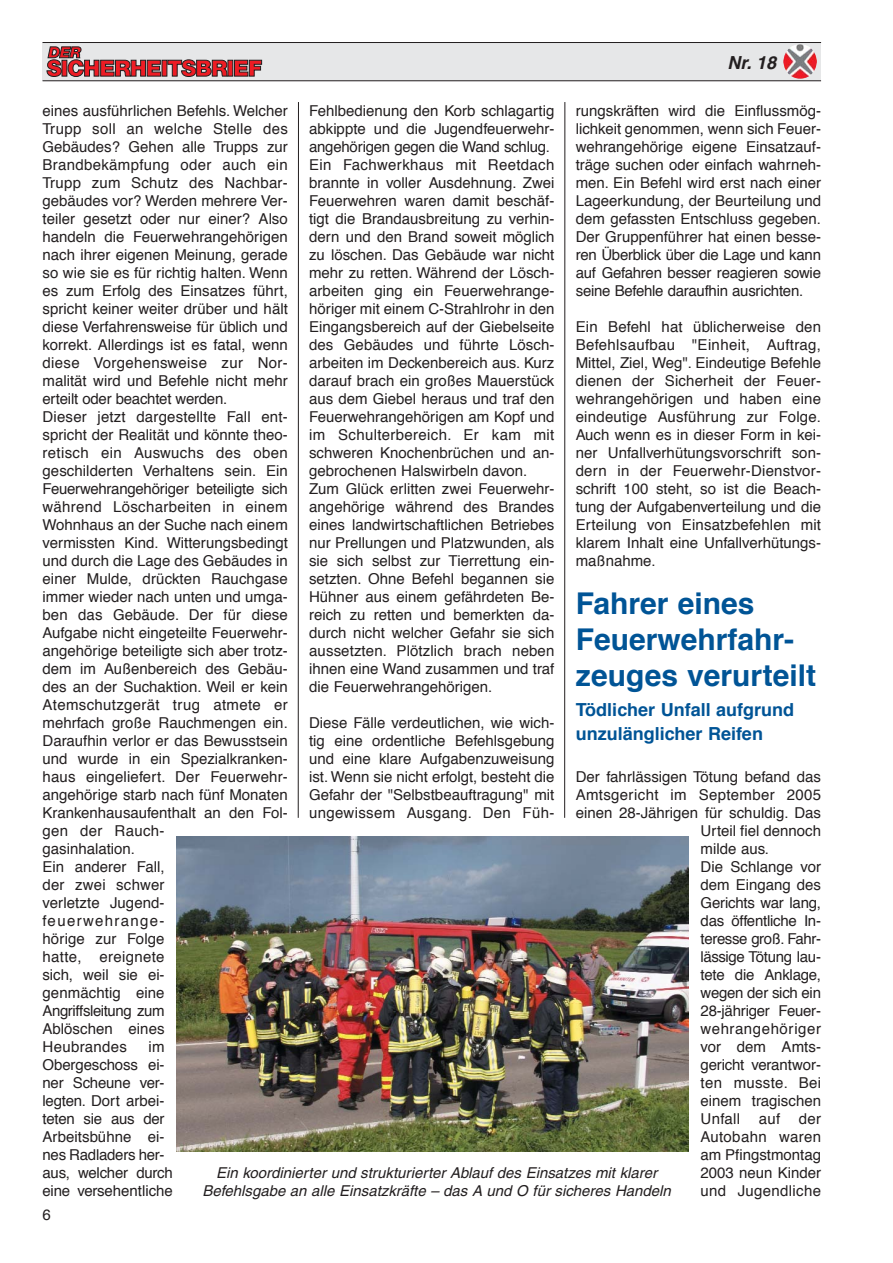
<style>
.page{position:relative;width:893px;height:1263px;background:#fff}
.page>*{position:absolute;margin:0;border:0;box-sizing:border-box;transform-origin:0 0}
.t1{font:700 30px/36px "Helvetica";color:#005496}
.t2{font:700 18px/24px "Helvetica";color:#005496}
.t3{font:italic 700 18px "Helvetica";color:#231f20}
.t4{font:15px/18px "Helvetica";color:#231f20}
.t5{font:italic 15px/18px "Helvetica";color:#231f20;text-align:center}
.t6{font:15px "Helvetica";letter-spacing:.02em;color:#231f20}
.t7{font:15px "Helvetica";letter-spacing:-.03em;color:#231f20}
.t8{font:15px "Helvetica";letter-spacing:.04em;color:#231f20}
</style>
<div class="page">
<hr style="left:298px;top:102px;width:1px;height:716px;background:#231f20">
<hr style="left:564px;top:102px;width:1px;height:716px;background:#231f20">
<div style="left:43px;top:43px;width:778px;height:38px;background:#e6e7e8"></div>
<svg style="left:162px;top:60px;width:5px;height:16px"></svg>
<svg style="left:167px;top:59px;width:61px;height:18px"></svg>
<svg style="left:228px;top:60px;width:5px;height:16px"></svg>
<svg style="left:234px;top:60px;width:28px;height:17px"></svg>
<svg style="left:47px;top:46px;width:114px;height:31px"></svg>
<img style="left:783px;top:44px;width:33px;height:35px">
<hr style="left:43px;top:80px;width:778px;height:1px;background:#231f20">
<hr style="left:43px;top:42px;width:778px;height:1px;background:#231f20">
<img style="left:177px;top:836px;width:511px;height:315px">
<p class="t3" style="left:727px;top:56px;width:50px">Nr. 18</p>
<p class="t4" style="left:43px;top:103px;width:247px">eines ausführlichen Befehls. Welcher<br>Trupp soll an welche Stelle des<br>Gebäudes? Gehen alle Trupps zur<br>Brandbekämpfung oder auch ein<br>Trupp zum Schutz des Nachbar&shy;gebäudes vor? Werden mehrere Ver&shy;teiler gesetzt oder nur einer? Also handeln die Feuerwehrangehörigen nach ihrer eigenen Meinung, gerade so wie sie es für richtig halten. Wenn es zum Erfolg des Einsatzes führt, spricht keiner weiter drüber und hält diese Verfahrensweise für üblich und korrekt. Allerdings ist es fatal, wenn diese Vorgehensweise zur Nor&shy;malität wird und Befehle nicht mehr erteilt oder beachtet werden.<br>Dieser jetzt dargestellte Fall ent&shy;spricht der Realität und könnte theo&shy;retisch ein Auswuchs des oben geschilderten Verhaltens sein. Ein<br>Feuerwehrangehöriger beteiligte sich während Löscharbeiten in einem<br>Wohnhaus an der Suche nach einem vermissten Kind. Witterungsbedingt und durch die Lage des Gebäudes in einer Mulde, drückten Rauchgase immer wieder nach unten und umga&shy;ben das Gebäude. Der für diese<br>Aufgabe nicht eingeteilte Feuerwehr&shy;angehörige beteiligte sich aber trotz&shy;dem im Außenbereich des Gebäu&shy;des an der Suchaktion. Weil er kein<br>Atemschutzgerät trug atmete er mehrfach große Rauchmengen ein.<br>Daraufhin verlor er das Bewusstsein und wurde in ein Spezialkranken&shy;haus eingeliefert. Der Feuerwehr&shy;angehörige starb nach fünf Monaten<br>Krankenhausaufenthalt an den Fol&shy;gen der Rauch-<br>gasinhalation.<br>Ein anderer Fall,<br>der zwei schwer<br>verletzte Jugend&shy;feuerwehrange-<br>hörige zur Folge<br>hatte, ereignete<br>sich, weil sie ei-<br>genmächtig eine<br>Angriffsleitung zum<br>Ablöschen eines<br>Heubrandes</p>
<p class="t4" style="left:575px;top:103px;width:247px;text-align:justify">rungskräften wird die Einflussmög&shy;lichkeit genommen, wenn sich Feuer&shy;wehrangehörige eigene Einsatzauf&shy;träge suchen oder einfach wahrneh&shy;men. Ein Befehl wird erst nach einer Lageerkundung, der Beurteilung und dem gefassten Entschluss gegeben.<br>Der Gruppenführer hat einen besse&shy;ren Überblick über die Lage und kann auf Gefahren besser reagieren sowie seine Befehle daraufhin ausrichten.</p>
<p class="t4" style="left:575px;top:319px;width:247px;text-align:justify">Ein Befehl hat üblicherweise den Befehlsaufbau "Einheit, Auftrag, Mittel, Ziel, Weg". Eindeutige Befehle dienen der Sicherheit der Feuer&shy;wehrangehörigen und haben eine eindeutige Ausführung zur Folge.<br>Auch wenn es in dieser Form in kei&shy;ner Unfallverhütungsvorschrift son&shy;dern in der Feuerwehr-Dienstvor&shy;schrift 100 steht, so ist die Beach&shy;tung der Aufgabenverteilung und die Erteilung von Einsatzbefehlen mit klarem Inhalt eine Unfallverhütungs&shy;maßnahme.</p>
<h1 class="t1" style="left:575px;top:588px;width:242px">Fahrer eines<br>Feuerwehrfahr&shy;zeuges verurteilt</h1>
<p class="t2" style="left:575px;top:699px;width:220px">Tödlicher Unfall aufgrund unzulänglicher Reifen</p>
<p class="t4" style="left:575px;top:769px;width:247px">Der fahrlässigen Tötung befand das</p>
<p class="t6" style="left:575px;top:788px;width:247px">Amtsgericht im September 2005</p>
<p class="t4" style="left:575px;top:805px;width:247px">einen 28-Jährigen für schuldig. Das</p>
<p class="t4" style="left:700px;top:823px;width:122px">Urteil fiel dennoch</p>
<p class="t4" style="left:700px;top:841px;width:70px">milde aus.</p>
<p class="t4" style="left:700px;top:859px;width:122px">Die Schlange vor</p>
<p class="t4" style="left:700px;top:877px;width:122px">dem Eingang des</p>
<p class="t4" style="left:700px;top:895px;width:122px">Gerichts war lang,</p>
<p class="t4" style="left:700px;top:913px;width:122px">das öffentliche In-</p>
<p class="t7" style="left:700px;top:932px;width:122px">teresse groß. Fahr-</p>
<p class="t7" style="left:700px;top:950px;width:122px">lässige Tötung lau-</p>
<p class="t4" style="left:700px;top:967px;width:122px">tete die Anklage,</p>
<p class="t4" style="left:700px;top:985px;width:122px">wegen der sich ein</p>
<p class="t4" style="left:700px;top:1003px;width:122px">28-jähriger Feuer-</p>
<p class="t8" style="left:700px;top:1022px;width:122px">wehrangehöriger</p>
<p class="t4" style="left:700px;top:1039px;width:122px">vor dem Amts-</p>
<p class="t4" style="left:700px;top:1057px;width:122px">gericht verantwor-</p>
<p class="t6" style="left:700px;top:1076px;width:122px">ten musste. Bei</p>
<p class="t4" style="left:700px;top:1093px;width:122px">einem tragischen</p>
<p class="t6" style="left:700px;top:1112px;width:122px">Unfall auf der</p>
<p class="t6" style="left:700px;top:1130px;width:122px">Autobahn waren</p>
<p class="t4" style="left:700px;top:1147px;width:122px">am Pfingstmontag</p>
<p class="t4" style="left:700px;top:1165px;width:122px">2003 neun Kinder</p>
<p class="t6" style="left:700px;top:1184px;width:122px">und Jugendliche</p>
<p class="t4" style="left:309px;top:103px;width:247px">Fehlbedienung den Korb schlagartig abkippte und die Jugendfeuerwehr&shy;angehörigen gegen die Wand schlug.<br>Ein Fachwerkhaus mit Reetdach brannte in voller Ausdehnung. Zwei Feuerwehren waren damit beschäf&shy;tigt die Brandausbreitung zu verhin&shy;dern und den Brand soweit möglich zu löschen. Das Gebäude war nicht mehr zu retten. Während der Lösch&shy;arbeiten ging ein Feuerwehrange&shy;höriger mit einem C-Strahlrohr in den Eingangsbereich auf der Giebelseite des Gebäudes und führte Lösch&shy;arbeiten im Deckenbereich aus. Kurz darauf brach ein großes Mauerstück aus dem Giebel heraus und traf den Feuerwehrangehörigen am Kopf und im Schulterbereich. Er kam mit schweren Knochenbrüchen und an&shy;gebrochenen Halswirbeln davon.<br>Zum Glück erlitten zwei Feuerwehr&shy;angehörige während des Brandes eines landwirtschaftlichen Betriebes nur Prellungen und Platzwunden, als sie sich selbst zur Tierrettung ein&shy;setzten. Ohne Befehl begannen sie Hühner aus einem gefährdeten Be&shy;reich zu retten und bemerkten da&shy;durch nicht welcher Gefahr sie sich aussetzten. Plötzlich brach neben ihnen eine Wand zusammen und traf die Feuerwehrangehörigen.</p>
<p class="t4" style="left:309px;top:715px;width:247px;text-align:justify">Diese Fälle verdeutlichen, wie wich&shy;tig eine ordentliche Befehlsgebung und eine klare Aufgabenzuweisung ist. Wenn sie nicht erfolgt, besteht die Gefahr der "Selbstbeauftragung" mit ungewissem Ausgang. Den Füh-</p>
<p class="t4" style="left:43px;top:1039px;width:132px;text-indent:106px">im<br>Obergeschoss ei&shy;ner Scheune ver&shy;legten. Dort arbei&shy;teten sie aus der<br>Arbeitsbühne ei&shy;nes Radladers her&shy;aus, welcher durch eine versehentliche</p>
<p class="t5" style="left:202px;top:1165px;width:470px">Ein koordinierter und strukturierter Ablauf des Einsatzes mit klarer<br>Befehlsgabe an alle Einsatzkräfte – das A und O für sicheres Handeln</p>
<p class="t4" style="left:43px;top:1207px;width:10px">6</p>
</div>
